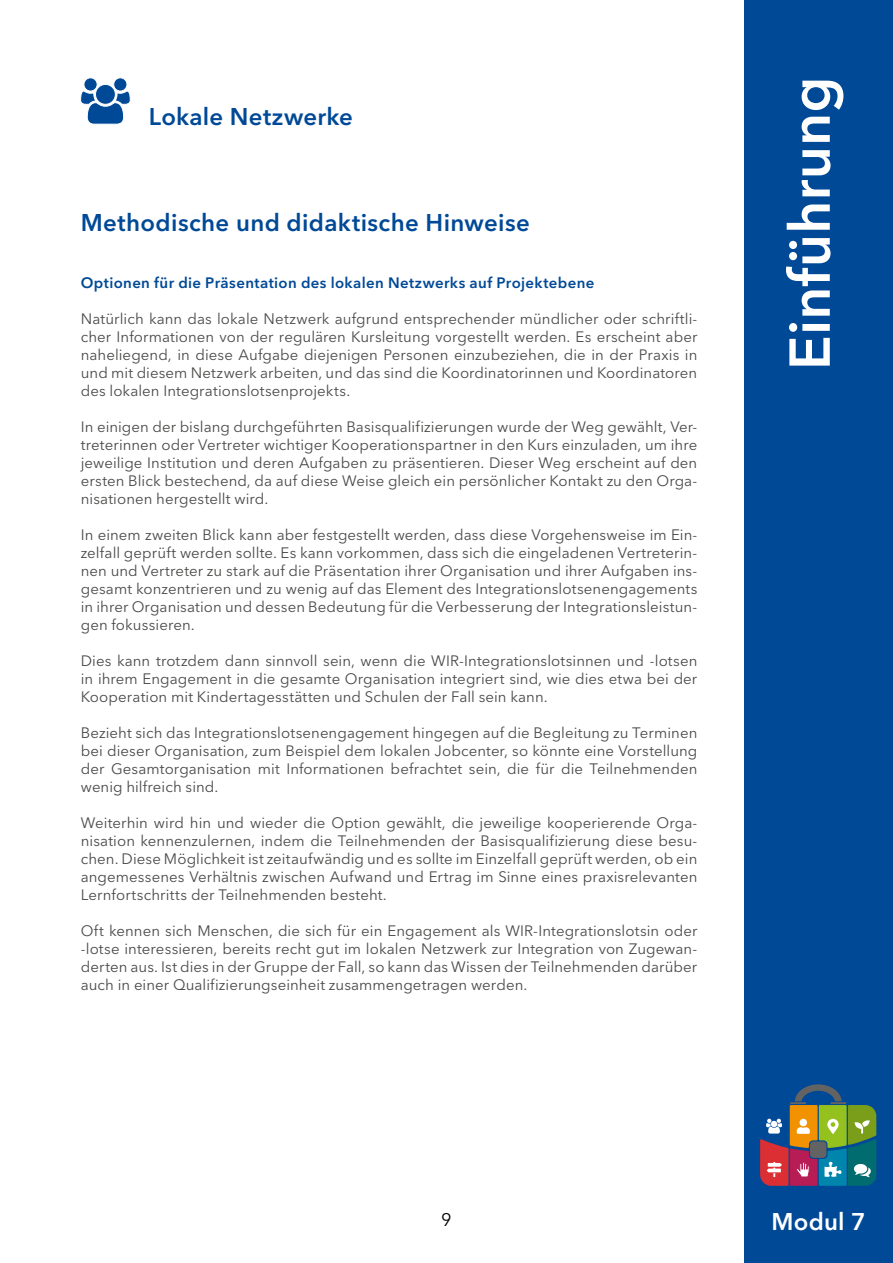
<style>
.page{position:relative;width:893px;height:1263px;background:#fff}
.page>*{position:absolute;margin:0;border:0;box-sizing:border-box;transform-origin:0 0}
.t1{font:600 57px "Avenir Next LT Pro";letter-spacing:.005em;color:#fff}
.Zwischenhead_1_Blau{font:600 24px "Avenir Next LT Pro";letter-spacing:.015em;color:#004996}
.t2{font:600 24px "Avenir Next LT Pro";letter-spacing:.01em;color:#fff}
.t3{font:18px "Avenir Next LT Pro";color:#000}
.Fliesstext{font:15px/18px "Avenir Next LT Pro";letter-spacing:.005em;color:#4a4a49;text-align:justify}
.Subline_Blau_H4{font:600 15px "Avenir Next LT Pro";letter-spacing:.025em;color:#004996}
</style>
<div class="page">
<div style="left:744px;top:0;width:149px;height:1263px;background:#004996"></div>
<svg style="left:760px;top:1084px;width:116px;height:102px"></svg>
<svg style="left:80px;top:77px;width:51px;height:48px"></svg>
<h2 class="Zwischenhead_1_Blau" style="left:149px;top:102px;width:206px">Lokale Netzwerke</h2>
<h3 class="Zwischenhead_1_Blau" style="left:81px;top:208px;width:451px">Methodische und didaktische Hinweise</h3>
<h4 class="Subline_Blau_H4" style="left:81px;top:274px;width:515px">Optionen für die Präsentation des lokalen Netzwerks auf Projektebene</h4>
<p class="Fliesstext" style="left:81px;top:310px;width:618px">Natürlich kann das lokale Netzwerk aufgrund entsprechender mündlicher oder schriftli&shy;cher Informationen von der regulären Kursleitung vorgestellt werden. Es erscheint aber naheliegend, in diese Aufgabe diejenigen Personen einzubeziehen, die in der Praxis in und mit diesem Netzwerk arbeiten, und das sind die Koordinatorinnen und Koordinatoren des lokalen Integrationslotsenprojekts.</p>
<p class="Fliesstext" style="left:81px;top:418px;width:618px">In einigen der bislang durchgeführten Basisqualifizierungen wurde der Weg gewählt, Ver&shy;treterinnen oder Vertreter wichtiger Kooperationspartner in den Kurs einzuladen, um ihre jeweilige Institution und deren Aufgaben zu präsentieren. Dieser Weg erscheint auf den ersten Blick bestechend, da auf diese Weise gleich ein persönlicher Kontakt zu den Orga&shy;nisationen hergestellt wird.</p>
<p class="Fliesstext" style="left:81px;top:526px;width:618px">In einem zweiten Blick kann aber festgestellt werden, dass diese Vorgehensweise im Ein&shy;zelfall geprüft werden sollte. Es kann vorkommen, dass sich die eingeladenen Vertreterin&shy;nen und Vertreter zu stark auf die Präsentation ihrer Organisation und ihrer Aufgaben ins&shy;gesamt konzentrieren und zu wenig auf das Element des Integrationslotsenengagements in ihrer Organisation und dessen Bedeutung für die Verbesserung der Integrationsleistun&shy;gen fokussieren.</p>
<p class="Fliesstext" style="left:81px;top:652px;width:618px">Dies kann trotzdem dann sinnvoll sein, wenn die WIR-Integrationslotsinnen und -lotsen in ihrem Engagement in die gesamte Organisation integriert sind, wie dies etwa bei der Kooperation mit Kindertagesstätten und Schulen der Fall sein kann.</p>
<p class="Fliesstext" style="left:81px;top:724px;width:618px">Bezieht sich das Integrationslotsenengagement hingegen auf die Begleitung zu Terminen bei dieser Organisation, zum Beispiel dem lokalen Jobcenter, so könnte eine Vorstellung der Gesamtorganisation mit Informationen befrachtet sein, die für die Teilnehmenden wenig hilfreich sind.</p>
<p class="Fliesstext" style="left:81px;top:814px;width:618px">Weiterhin wird hin und wieder die Option gewählt, die jeweilige kooperierende Orga&shy;nisation kennenzulernen, indem die Teilnehmenden der Basisqualifizierung diese besu&shy;chen. Diese Möglichkeit ist zeitaufwändig und es sollte im Einzelfall geprüft werden, ob ein angemessenes Verhältnis zwischen Aufwand und Ertrag im Sinne eines praxisrelevanten Lernfortschritts der Teilnehmenden besteht.</p>
<p class="Fliesstext" style="left:81px;top:922px;width:618px">Oft kennen sich Menschen, die sich für ein Engagement als WIR-Integrationslotsin oder -lotse interessieren, bereits recht gut im lokalen Netzwerk zur Integration von Zugewan&shy;derten aus. Ist dies in der Gruppe der Fall, so kann das Wissen der Teilnehmenden darüber auch in einer Qualifizierungseinheit zusammengetragen werden.</p>
<h1 class="t1" style="left:775px;top:370px;width:295px;rotate:-90deg">Einführung</h1>
<p class="t3" style="left:441px;top:1208px;width:12px">9</p>
<h2 class="t2" style="left:771px;top:1207px;width:96px">Modul 7</h2>
</div>
